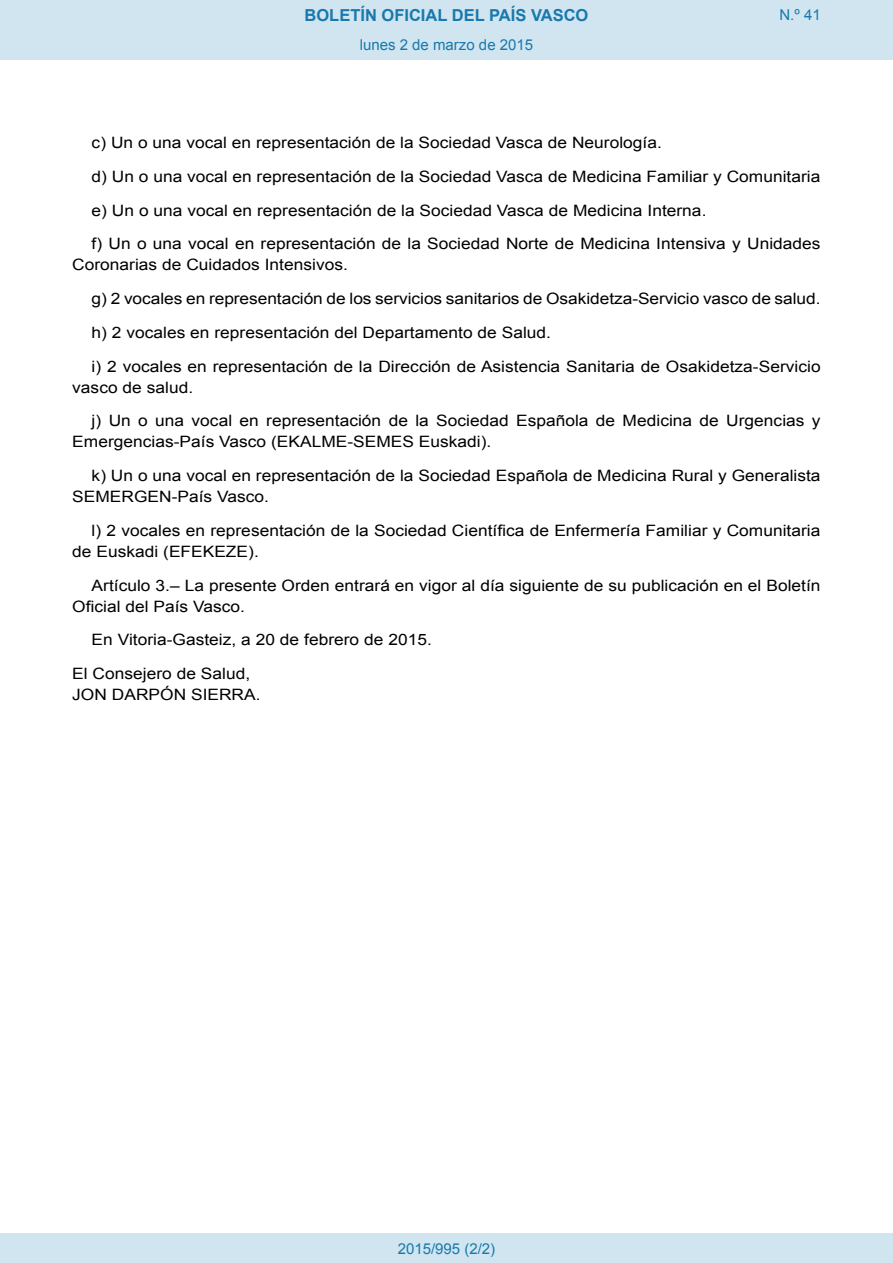
<style>
.page{position:relative;width:893px;height:1263px;background:#fff}
.page>*{position:absolute;margin:0;border:0;box-sizing:border-box;transform-origin:0 0}
.t1{font:700 16.5px "Arial";color:#1879ad}
.BOPVDetalle{font:15.6px/21px "Arial";color:#000;scale:1.11 1}
.BOPVFirmaLugFec{font:15.6px "Arial";color:#000;scale:1.11 1}
.BOPVFirmaPuesto{font:15.6px "Arial";color:#000;scale:1.11 1}
.BOPVFirmaNombre{font:15.6px "Arial";color:#000;scale:1.11 1}
.Paginacion_Centro{font:15px "Arial";color:#1879ad}
</style>
<div class="page">
<div style="left:0;top:0;width:893px;height:60px;background:#d0e5f0"></div>
<div style="left:0;top:1233px;width:893px;height:30px;background:#d0e5f0"></div>
<p class="t1" style="left:305px;top:4px;width:285px">BOLETÍN OFICIAL DEL PAÍS VASCO</p>
<p class="Paginacion_Centro" style="left:360px;top:35px;width:175px">lunes 2 de marzo de 2015</p>
<p class="Paginacion_Centro" style="left:779px;top:5px;width:43px">N.º 41</p>
<p class="BOPVDetalle" style="left:92px;top:132px;width:515px">c) Un o una vocal en representación de la Sociedad Vasca de Neurología.</p>
<p class="BOPVDetalle" style="left:92px;top:166px;width:658px">d) Un o una vocal en representación de la Sociedad Vasca de Medicina Familiar y Comunitaria</p>
<p class="BOPVDetalle" style="left:92px;top:200px;width:555px">e) Un o una vocal en representación de la Sociedad Vasca de Medicina Interna.</p>
<p class="BOPVDetalle" style="left:72px;top:234px;width:676px;text-indent:19px">f) Un o una vocal en representación de la Sociedad Norte de Medicina Intensiva y Unidades<br>Coronarias de Cuidados Intensivos.</p>
<p class="BOPVDetalle" style="left:92px;top:288px;width:658px">g) 2 vocales en representación de los servicios sanitarios de Osakidetza-Servicio vasco de salud.</p>
<p class="BOPVDetalle" style="left:92px;top:322px;width:415px">h) 2 vocales en representación del Departamento de Salud.</p>
<p class="BOPVDetalle" style="left:72px;top:356px;width:676px;text-indent:19px">i) 2 vocales en representación de la Dirección de Asistencia Sanitaria de Osakidetza-Servicio vasco de salud.</p>
<p class="BOPVDetalle" style="left:72px;top:411px;width:676px;text-indent:19px">j) Un o una vocal en representación de la Sociedad Española de Medicina de Urgencias y<br>Emergencias-País Vasco (EKALME-SEMES Euskadi).</p>
<p class="BOPVDetalle" style="left:72px;top:465px;width:676px;text-indent:19px">k) Un o una vocal en representación de la Sociedad Española de Medicina Rural y Generalista<br>SEMERGEN-País Vasco.</p>
<p class="BOPVDetalle" style="left:72px;top:520px;width:675px;text-indent:19px">l) 2 vocales en representación de la Sociedad Científica de Enfermería Familiar y Comunitaria de Euskadi (EFEKEZE).</p>
<p class="BOPVDetalle" style="left:72px;top:575px;width:676px;text-indent:19px">Artículo 3.– La presente Orden entrará en vigor al día siguiente de su publicación en el Boletín<br>Oficial del País Vasco.</p>
<p class="BOPVFirmaLugFec" style="left:92px;top:630px;width:308px">En Vitoria-Gasteiz, a 20 de febrero de 2015.</p>
<p class="BOPVFirmaPuesto" style="left:72px;top:663px;width:162px">El Consejero de Salud,</p>
<p class="BOPVFirmaNombre" style="left:72px;top:684px;width:171px">JON DARPÓN SIERRA.</p>
<p class="Paginacion_Centro" style="left:398px;top:1238px;width:99px">2015/995 (2/2)</p>
</div>
